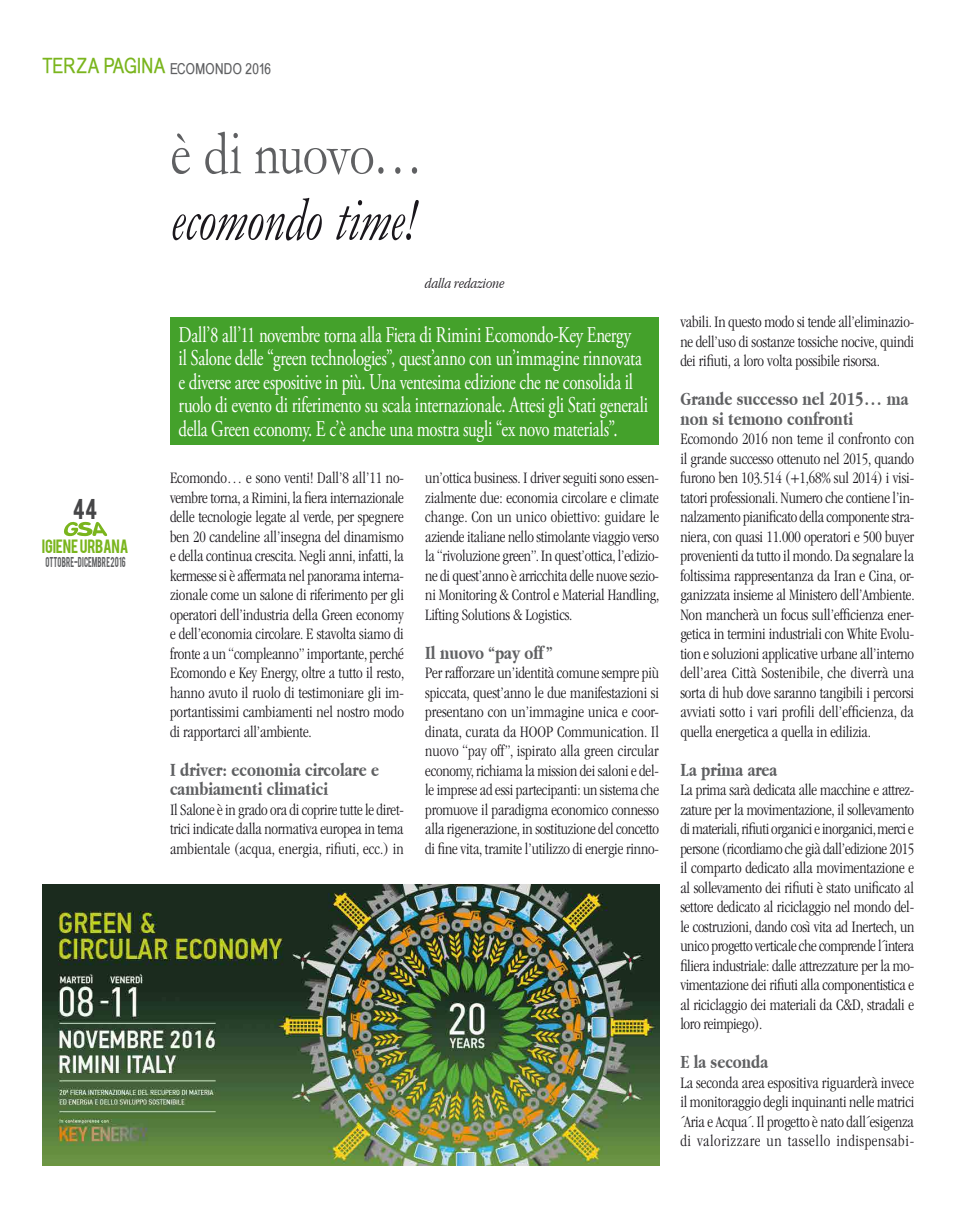
<style>
.page{position:relative;width:978px;height:1212px;background:#fff}
.page>*{position:absolute;margin:0;border:0;box-sizing:border-box;transform-origin:0 0}
.t1{font:italic 63px "Garamond";letter-spacing:-.01em;color:#1a171c;scale:.8 1}
.t2{font:63px "Garamond";letter-spacing:-.025em;color:#5f6062;scale:.8 1}
.t3{font:22.5px/23.4px "Adobe Garamond Pro";letter-spacing:-.02em;color:#fff;scale:.75 1}
.t4{font:22.5px "Bebas";color:#464648}
.t5{font:700 19.5px/19.5px "Apple Garamond";color:#5f6062;scale:.95 1}
.t6{font:300 condensed 16.5px/19.5px "ITC Garamond Std";letter-spacing:-.01em;color:#1a171c;text-align:justify;scale:.95 1}
.t7{font:15.15px "Bebas";letter-spacing:-.015em;color:#7ab51d}
.t8{font:15px "Babel Sans";letter-spacing:.01em;color:#5f6062}
.t9{font:italic 300 15px "Apple Garamond";color:#1a171c;scale:.95 1}
.t10{font:11.25px "Bebas";letter-spacing:.01em;color:#5f6062;scale:.7 1}
.s1{font-size:21px;color:#7ab51d}
</style>
<div class="page">
<svg style="left:64px;top:522px;width:44px;height:15px"></svg>
<div style="left:170px;top:317px;width:489px;height:127px;background:#44a12b"></div>
<img style="left:43px;top:884px;width:616px;height:282px">
<p class="t8" style="left:43px;top:60px;width:230px"><span class="s1">TERZA PAGINA</span> ECOMONDO 2016</p>
<h2 class="t4" style="left:73px;top:492px;width:26px">44</h2>
<p class="t7" style="left:22px;top:535px;width:88px">IGIENE URBANA</p>
<p class="t7" style="left:42px;top:535px;width:88px">IGIENE URBANA</p>
<p class="t10" style="left:46px;top:553px;width:116px">OTTOBRE-DICEMBRE 2016</p>
<h1 class="t2" style="left:170px;top:116px;width:318px">è di nuovo…</h1>
<h1 class="t1" style="left:170px;top:182px;width:307px">ecomondo time!</h1>
<p class="t9" style="left:425px;top:274px;width:85px">dalla redazione</p>
<p class="t3" style="left:179px;top:324px;width:628px">Dall’8 all’11 novembre torna alla Fiera di Rimini Ecomondo-Key Energy<br>il Salone delle “green technologies”, quest’anno con un’immagine rinnovata e diverse aree espositive in più. Una ventesima edizione che ne consolida il ruolo di evento di riferimento su scala internazionale. Attesi gli Stati generali della Green economy. E c’è anche una mostra sugli “ex novo materials”.</p>
<p class="t6" style="left:170px;top:468px;width:248px">Ecomondo… e sono venti! Dall’8 all’11 no&shy;vembre torna, a Rimini, la fiera internazionale delle tecnologie legate al verde, per spegnere ben 20 candeline all’insegna del dinamismo e della continua crescita. Negli anni, infatti, la kermesse si è affermata nel panorama interna&shy;zionale come un salone di riferimento per gli operatori dell’industria della Green economy e dell’economia circolare. E stavolta siamo di fronte a un “compleanno” importante, perché Ecomondo e Key Energy, oltre a tutto il resto, hanno avuto il ruolo di testimoniare gli im&shy;portantissimi cambiamenti nel nostro modo di rapportarci all’ambiente.</p>
<p class="t5" style="left:170px;top:759px;width:222px">I driver: economia circolare e cambiamenti climatici</p>
<p class="t6" style="left:170px;top:800px;width:248px">Il Salone è in grado ora di coprire tutte le diret&shy;trici indicate dalla normativa europea in tema ambientale (acqua, energia, rifiuti, ecc.) in</p>
<p class="t6" style="left:425px;top:468px;width:248px">un’ottica business. I driver seguiti sono essen&shy;zialmente due: economia circolare e climate change. Con un unico obiettivo: guidare le aziende italiane nello stimolante viaggio verso la “rivoluzione green”. In quest’ottica, l’edizio&shy;ne di quest’anno è arricchita delle nuove sezio&shy;ni Monitoring &amp; Control e Material Handling, Lifting Solutions &amp; Logistics.</p>
<p class="t5" style="left:425px;top:642px;width:136px">Il nuovo “pay off ”</p>
<p class="t6" style="left:425px;top:663px;width:248px">Per rafforzare un’identità comune sempre più spiccata, quest’anno le due manifestazioni si presentano con un’immagine unica e coor&shy;dinata, curata da HOOP Communication. Il nuovo “pay off”, ispirato alla green circular economy, richiama la mission dei saloni e del&shy;le imprese ad essi partecipanti: un sistema che promuove il paradigma economico connesso alla rigenerazione, in sostituzione del concetto di fine vita, tramite l’utilizzo di energie rinno-</p>
<p class="t6" style="left:680px;top:312px;width:248px">vabili. In questo modo si tende all’eliminazio&shy;ne dell’uso di sostanze tossiche nocive, quindi dei rifiuti, a loro volta possibile risorsa.</p>
<p class="t5" style="left:680px;top:389px;width:242px">Grande successo nel 2015… ma non si temono confronti</p>
<p class="t6" style="left:680px;top:429px;width:248px">Ecomondo 2016 non teme il confronto con il grande successo ottenuto nel 2015, quando furono ben 103.514 (+1,68% sul 2014) i visi&shy;tatori professionali. Numero che contiene l’in&shy;nalzamento pianificato della componente stra&shy;niera, con quasi 11.000 operatori e 500 buyer provenienti da tutto il mondo. Da segnalare la foltissima rappresentanza da Iran e Cina, or&shy;ganizzata insieme al Ministero dell’Ambiente.<br>Non mancherà un focus sull’efficienza ener&shy;getica in termini industriali con White Evolu&shy;tion e soluzioni applicative urbane all’interno dell’area Città Sostenibile, che diverrà una sorta di hub dove saranno tangibili i percorsi avviati sotto i vari profili dell’efficienza, da quella energetica a quella in edilizia.</p>
<p class="t5" style="left:680px;top:759px;width:104px">La prima area</p>
<p class="t6" style="left:680px;top:780px;width:248px">La prima sarà dedicata alle macchine e attrez&shy;zature per la movimentazione, il sollevamento di materiali, rifiuti organici e inorganici, merci e persone (ricordiamo che già dall’edizione 2015 il comparto dedicato alla movimentazione e al sollevamento dei rifiuti è stato unificato al settore dedicato al riciclaggio nel mondo del&shy;le costruzioni, dando così vita ad Inertech, un unico progetto verticale che comprende l´intera filiera industriale: dalle attrezzature per la mo&shy;vimentazione dei rifiuti alla componentistica e al riciclaggio dei materiali da C&amp;D, stradali e loro reimpiego).</p>
<p class="t5" style="left:680px;top:1052px;width:94px">E la seconda</p>
<p class="t6" style="left:680px;top:1073px;width:248px">La seconda area espositiva riguarderà invece il monitoraggio degli inquinanti nelle matrici ´Aria e Acqua´. Il progetto è nato dall´esigenza di valorizzare un tassello indispensabi-</p>
</div>
